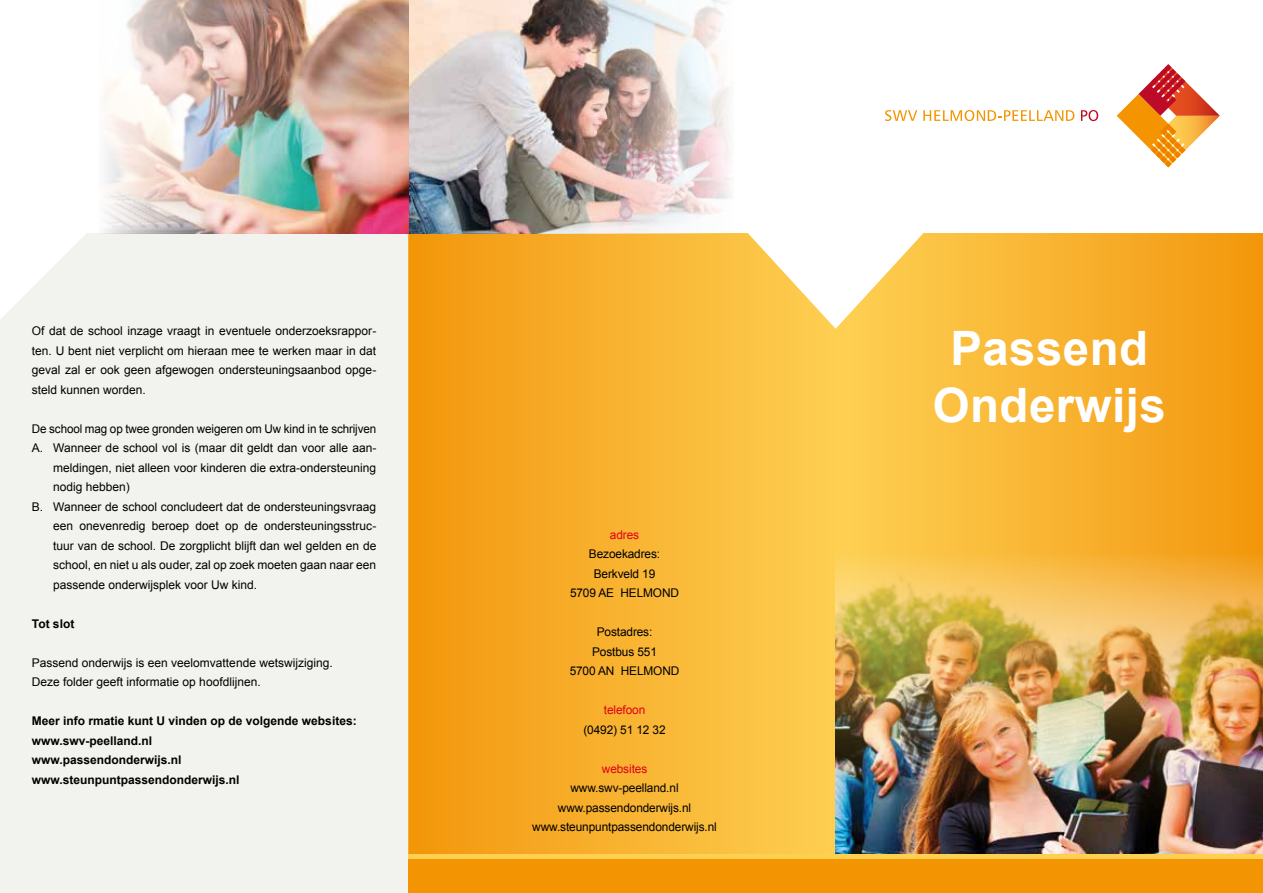
<style>
.page{position:relative;width:1263px;height:893px;background:#fff}
.page>*{position:absolute;margin:0;border:0;box-sizing:border-box;transform-origin:0 0}
.t1{font:700 47.4px/56.8px "Arial";letter-spacing:.01em;color:#fff;text-align:center}
.t2{font:12px/19.5px "Arial";color:#000;text-align:center}
.t3{font:700 12px/19.5px "Arial";color:#000}
.t4{font:12px "Arial";letter-spacing:-.01em;color:#e2001a}
</style>
<div class="page">
<div style="left:0;top:233px;width:408px;height:660px;background:#f2f2ef"></div>
<svg style="left:408px;top:233px;width:855px;height:622px;background:#f8b434"></svg>
<img style="left:836px;top:554px;width:427px;height:301px">
<div style="left:408px;top:859px;width:855px;height:34px;background:#f39503"></div>
<hr style="left:408px;top:855px;width:855px;height:4px;background:#fed052">
<svg style="left:885px;top:110px;width:32px;height:11px"></svg>
<svg style="left:923px;top:110px;width:151px;height:11px"></svg>
<svg style="left:1081px;top:110px;width:17px;height:11px"></svg>
<svg style="left:1117px;top:64px;width:103px;height:103px"></svg>
<img style="left:408px;top:0;width:322px;height:233px">
<img style="left:104px;top:0;width:304px;height:233px">
<p class="t2" style="left:32px;top:321px;width:346px;text-align:justify">Of dat de school inzage vraagt in eventuele onderzoeksrappor&shy;ten. U bent niet verplicht om hieraan mee te werken maar in dat geval zal er ook geen afgewogen ondersteuningsaanbod opge&shy;steld kunnen worden.</p>
<p class="t2" style="left:32px;top:419px;width:346px">De school mag op twee gronden weigeren om Uw kind in te schrijven</p>
<p class="t2" style="left:32px;top:438px;width:346px">A. Wanneer de school vol is (maar dit geldt dan voor alle aan-</p>
<p class="t2" style="left:53px;top:458px;width:325px">meldingen, niet alleen voor kinderen die extra-ondersteuning</p>
<p class="t2" style="left:53px;top:477px;width:78px">nodig hebben)</p>
<p class="t2" style="left:32px;top:497px;width:346px">B. Wanneer de school concludeert dat de ondersteuningsvraag</p>
<p class="t2" style="left:53px;top:516px;width:325px">een onevenredig beroep doet op de ondersteuningsstruc-</p>
<p class="t2" style="left:53px;top:536px;width:325px">tuur van de school. De zorgplicht blijft dan wel gelden en de</p>
<p class="t2" style="left:53px;top:555px;width:325px">school, en niet u als ouder, zal op zoek moeten gaan naar een</p>
<p class="t2" style="left:53px;top:575px;width:206px">passende onderwijsplek voor Uw kind.</p>
<p class="t3" style="left:32px;top:614px;width:44px">Tot slot</p>
<p class="t2" style="left:32px;top:653px;width:302px;text-align:left">Passend onderwijs is een veelomvattende wetswijziging.<br>Deze folder geeft informatie op hoofdlijnen.</p>
<p class="t3" style="left:32px;top:711px;width:326px">Meer info rmatie kunt U vinden op de volgende websites: www.swv-peelland.nl<br>www.passendonderwijs.nl www.steunpuntpassendonderwijs.nl</p>
<p class="t4" style="left:610px;top:527px;width:31px">adres</p>
<p class="t2" style="left:570px;top:544px;width:111px">Bezoekadres:<br>Berkveld 19<br>5709 AE HELMOND</p>
<p class="t2" style="left:570px;top:622px;width:111px">Postadres:<br>Postbus 551<br>5700 AN HELMOND</p>
<p class="t4" style="left:604px;top:702px;width:43px">telefoon</p>
<p class="t2" style="left:583px;top:720px;width:84px">(0492) 51 12 32</p>
<p class="t4" style="left:602px;top:761px;width:47px">websites</p>
<p class="t2" style="left:532px;top:778px;width:186px">www.swv-peelland.nl www.passendonderwijs.nl www.steunpuntpassendonderwijs.nl</p>
<h1 class="t1" style="left:933px;top:321px;width:234px">Passend<br>Onderwijs</h1>
</div>
